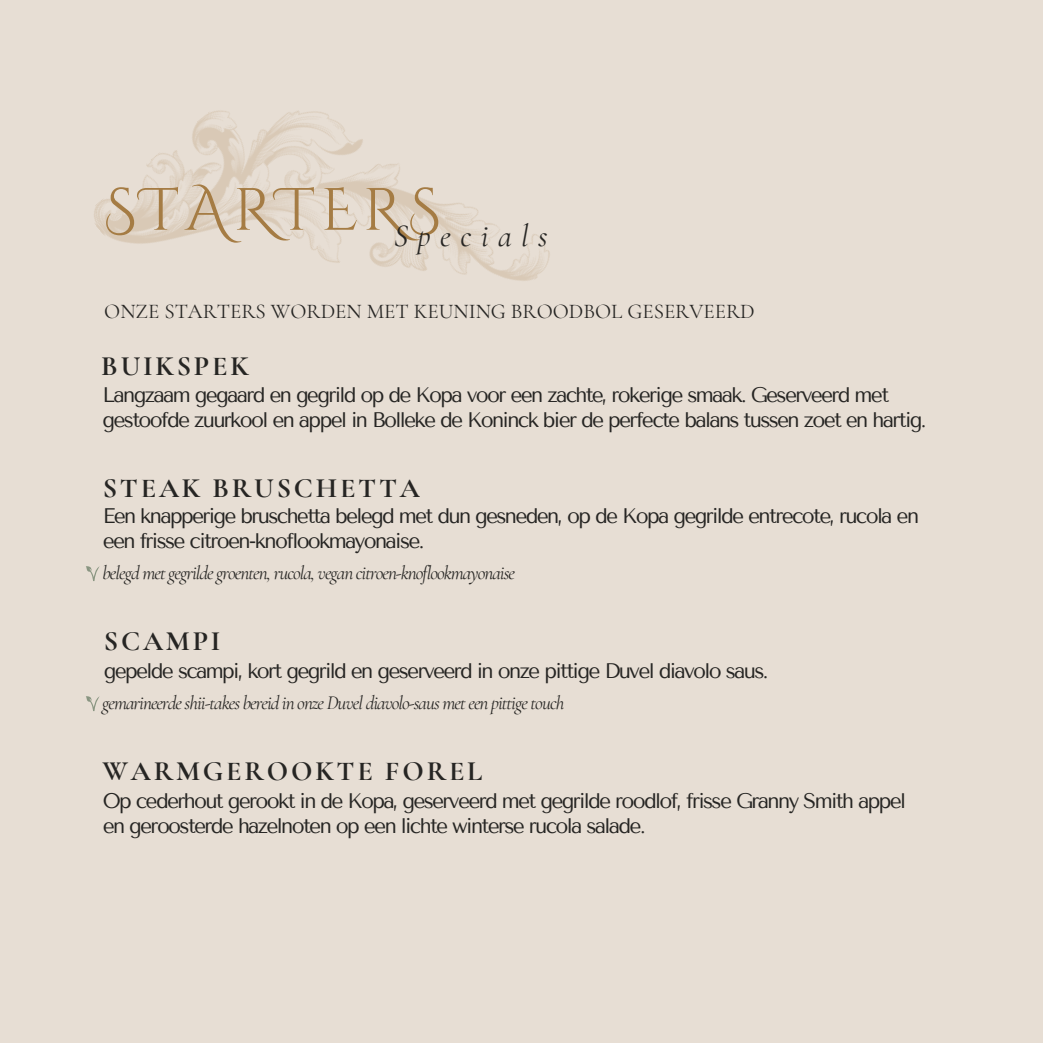
<style>
.page{position:relative;width:1043px;height:1043px;background:#fff}
.page>*{position:absolute;margin:0;border:0;box-sizing:border-box;transform-origin:0 0}
.t1{font:59.5px "Cinzel Decorative";letter-spacing:.1em;color:#a57c44}
.t2{font:italic 31.5px "Cormorant Garamond";letter-spacing:.3em;color:#262523}
.t3{font:700 28px "Cormorant Garamond";letter-spacing:.1em;color:#262523}
.t4{font:21px/24.8px "Tenor Sans";letter-spacing:-.08em;color:#262523}
.t5{font:21px "Cormorant Garamond";color:#262523}
.t6{font:italic 19.25px "Cormorant Garamond";letter-spacing:-.05em;color:#262523}
</style>
<div class="page">
<div style="left:0;top:0;width:1042px;height:1042px;background:#e7ded4"></div>
<img style="left:94px;top:110px;width:456px;height:171px">
<svg style="left:86px;top:566px;width:14px;height:15px"></svg>
<svg style="left:86px;top:696px;width:14px;height:14px"></svg>
<p class="t1" style="left:104px;top:171px;width:338px">STARTERS</p>
<h1 class="t2" style="left:394px;top:217px;width:155px">Specials</h1>
<h2 class="t5" style="left:104px;top:298px;width:651px">ONZE STARTERS WORDEN MET KEUNING BROODBOL GESERVEERD</h2>
<h3 class="t3" style="left:101px;top:349px;width:149px">BUIKSPEK</h3>
<h4 class="t4" style="left:103px;top:382px;width:787px">Langzaam gegaard en gegrild op de Kopa voor een zachte, rokerige smaak. Geserveerd met</h4>
<p class="t4" style="left:103px;top:407px;width:825px">gestoofde zuurkool en appel in Bolleke de Koninck bier de perfecte balans tussen zoet en hartig.</p>
<p class="t3" style="left:103px;top:471px;width:319px">STEAK BRUSCHETTA</p>
<p class="t4" style="left:103px;top:503px;width:817px">Een knapperige bruschetta belegd met dun gesneden, op de Kopa gegrilde entrecote, rucola en een frisse citroen-knoflookmayonaise.</p>
<p class="t6" style="left:103px;top:560px;width:414px">belegd met gegrilde groenten, rucola, vegan citroen-knoflookmayonaise</p>
<h3 class="t3" style="left:104px;top:623px;width:116px">SCAMPI</h3>
<p class="t4" style="left:104px;top:658px;width:666px">gepelde scampi, kort gegrild en geserveerd in onze pittige Duvel diavolo saus.</p>
<p class="t6" style="left:102px;top:690px;width:463px">gemarineerde shii-takes bereid in onze Duvel diavolo-saus met een pittige touch</p>
<p class="t3" style="left:103px;top:753px;width:381px">WARMGEROOKTE FOREL</p>
<h3 class="t4" style="left:103px;top:788px;width:804px">Op cederhout gerookt in de Kopa, geserveerd met gegrilde roodlof, frisse Granny Smith appel</h3>
<p class="t4" style="left:103px;top:813px;width:544px">en geroosterde hazelnoten op een lichte winterse rucola salade.</p>
</div>
